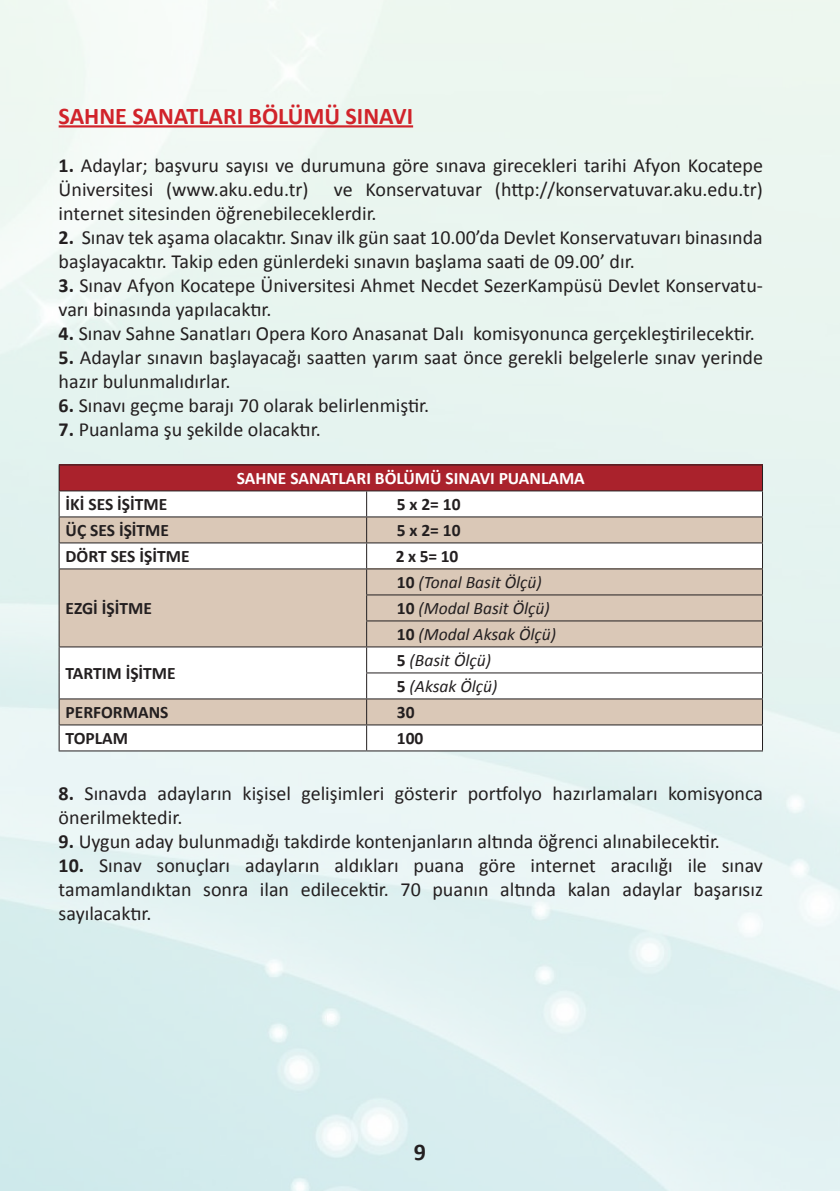
<style>
.page{position:relative;width:840px;height:1191px;background:#fff}
.page>*{position:absolute;margin:0;border:0;box-sizing:border-box;transform-origin:0 0}
.t1{font:700 24px "Calibri";color:#d1232a}
.t2{font:700 24px "Calibri";color:#231f20}
.t3{font:20px/24px "Calibri";color:#231f20}
.t4{font:700 17.4px "Calibri";color:#231f20}
.t5{font:italic 17.4px "Calibri";color:#231f20}
.t6{font:700 17.4px "Calibri";color:#fff}
.s1{font-weight:700}
.s2{font-weight:700;font-style:normal}
</style>
<div class="page">
<img style="left:0;top:0;width:839px;height:1191px">
<hr style="left:59px;top:125px;width:354px;height:2px;background:#d1232a">
<div style="left:59px;top:465px;width:703px;height:26px;background:#aa222c"></div>
<svg style="left:60px;top:491px;width:306px;height:259px"></svg>
<svg style="left:60px;top:517px;width:306px;height:207px;fill:#dac8b7"></svg>
<hr style="left:59px;top:464px;width:307px;height:1px;background:#231f20">
<hr style="left:366px;top:464px;width:396px;height:1px;background:#231f20">
<hr style="left:59px;top:490px;width:307px;height:1px;background:#231f20">
<hr style="left:59px;top:516px;width:307px;height:1px;background:#231f20">
<hr style="left:59px;top:542px;width:307px;height:1px;background:#231f20">
<hr style="left:59px;top:568px;width:307px;height:1px;background:#231f20">
<hr style="left:59px;top:646px;width:307px;height:1px;background:#231f20">
<hr style="left:59px;top:698px;width:307px;height:1px;background:#231f20">
<hr style="left:59px;top:724px;width:307px;height:1px;background:#231f20">
<svg style="left:59px;top:465px;width:1px;height:285px"></svg>
<svg style="left:366px;top:465px;width:396px;height:285px"></svg>
<hr style="left:59px;top:750px;width:307px;height:1px;background:#231f20">
<hr style="left:366px;top:750px;width:396px;height:1px;background:#231f20">
<p class="t1" style="left:59px;top:101px;width:356px">SAHNE SANATLARI BÖLÜMÜ SINAVI</p>
<p class="t3" style="left:59px;top:154px;width:705px"><span class="s1">1.</span> Adaylar; başvuru sayısı ve durumuna göre sınava girecekleri tarihi Afyon Kocatepe<br>Üniversitesi (www.aku.edu.tr)</p>
<p class="t3" style="left:59px;top:178px;width:705px;text-indent:275px">ve Konservatuvar (http://konservatuvar.aku.edu.tr) internet sitesinden öğrenebileceklerdir.</p>
<p class="t3" style="left:59px;top:226px;width:705px"><span class="s1">2.</span> Sınav tek aşama olacaktır. Sınav ilk gün saat 10.00’da Devlet Konservatuvarı binasında başlayacaktır. Takip eden günlerdeki sınavın başlama saati de 09.00’ dır.</p>
<p class="t3" style="left:59px;top:274px;width:705px"><span class="s1">3.</span> Sınav Afyon Kocatepe Üniversitesi Ahmet Necdet SezerKampüsü Devlet Konservatu&shy;varı binasında yapılacaktır.</p>
<p class="t3" style="left:59px;top:322px;width:697px"><span class="s1">4.</span> Sınav Sahne Sanatları Opera Koro Anasanat Dalı komisyonunca gerçekleştirilecektir.</p>
<p class="t3" style="left:59px;top:346px;width:705px"><span class="s1">5.</span> Adaylar sınavın başlayacağı saatten yarım saat önce gerekli belgelerle sınav yerinde hazır bulunmalıdırlar.</p>
<p class="t3" style="left:59px;top:394px;width:372px"><span class="s1">6.</span> Sınavı geçme barajı 70 olarak belirlenmiştir.</p>
<p class="t3" style="left:59px;top:418px;width:263px"><span class="s1">7.</span> Puanlama şu şekilde olacaktır.</p>
<p class="t6" style="left:237px;top:467px;width:349px">SAHNE SANATLARI BÖLÜMÜ SINAVI PUANLAMA</p>
<p class="t4" style="left:66px;top:493px;width:103px">İKİ SES İŞİTME</p>
<p class="t4" style="left:396px;top:493px;width:65px">5 x 2= 10</p>
<p class="t4" style="left:66px;top:519px;width:105px">ÜÇ SES İŞİTME</p>
<p class="t4" style="left:396px;top:519px;width:65px">5 x 2= 10</p>
<p class="t4" style="left:66px;top:545px;width:125px">DÖRT SES İŞİTME</p>
<p class="t4" style="left:395px;top:545px;width:64px">2 x 5= 10</p>
<p class="t4" style="left:66px;top:597px;width:88px">EZGİ İŞİTME</p>
<p class="t5" style="left:396px;top:572px;width:146px"><span class="s2">10</span> (Tonal Basit Ölçü)</p>
<p class="t5" style="left:396px;top:598px;width:154px"><span class="s2">10</span> (Modal Basit Ölçü)</p>
<p class="t5" style="left:396px;top:624px;width:161px"><span class="s2">10</span> (Modal Aksak Ölçü)</p>
<p class="t4" style="left:66px;top:662px;width:112px">TARTIM İŞİTME</p>
<p class="t5" style="left:396px;top:650px;width:96px"><span class="s2">5</span> (Basit Ölçü)</p>
<p class="t5" style="left:396px;top:676px;width:102px"><span class="s2">5</span> (Aksak Ölçü)</p>
<p class="t4" style="left:66px;top:701px;width:104px">PERFORMANS</p>
<p class="t4" style="left:396px;top:701px;width:19px">30</p>
<p class="t4" style="left:66px;top:727px;width:64px">TOPLAM</p>
<p class="t4" style="left:396px;top:727px;width:28px">100</p>
<p class="t3" style="left:59px;top:781px;width:705px"><span class="s1">8.</span> Sınavda adayların kişisel gelişimleri gösterir portfolyo hazırlamaları komisyonca önerilmektedir.</p>
<p class="t3" style="left:59px;top:829px;width:662px"><span class="s1">9.</span> Uygun aday bulunmadığı takdirde kontenjanların altında öğrenci alınabilecektir.</p>
<p class="t3" style="left:59px;top:853px;width:705px;text-align:justify"><span class="s1">10.</span> Sınav sonuçları adayların aldıkları puana göre internet aracılığı ile sınav tamamlandıktan sonra ilan edilecektir. 70 puanın altında kalan adaylar başarısız sayılacaktır.</p>
<p class="t2" style="left:413px;top:1136px;width:14px">9</p>
</div>
